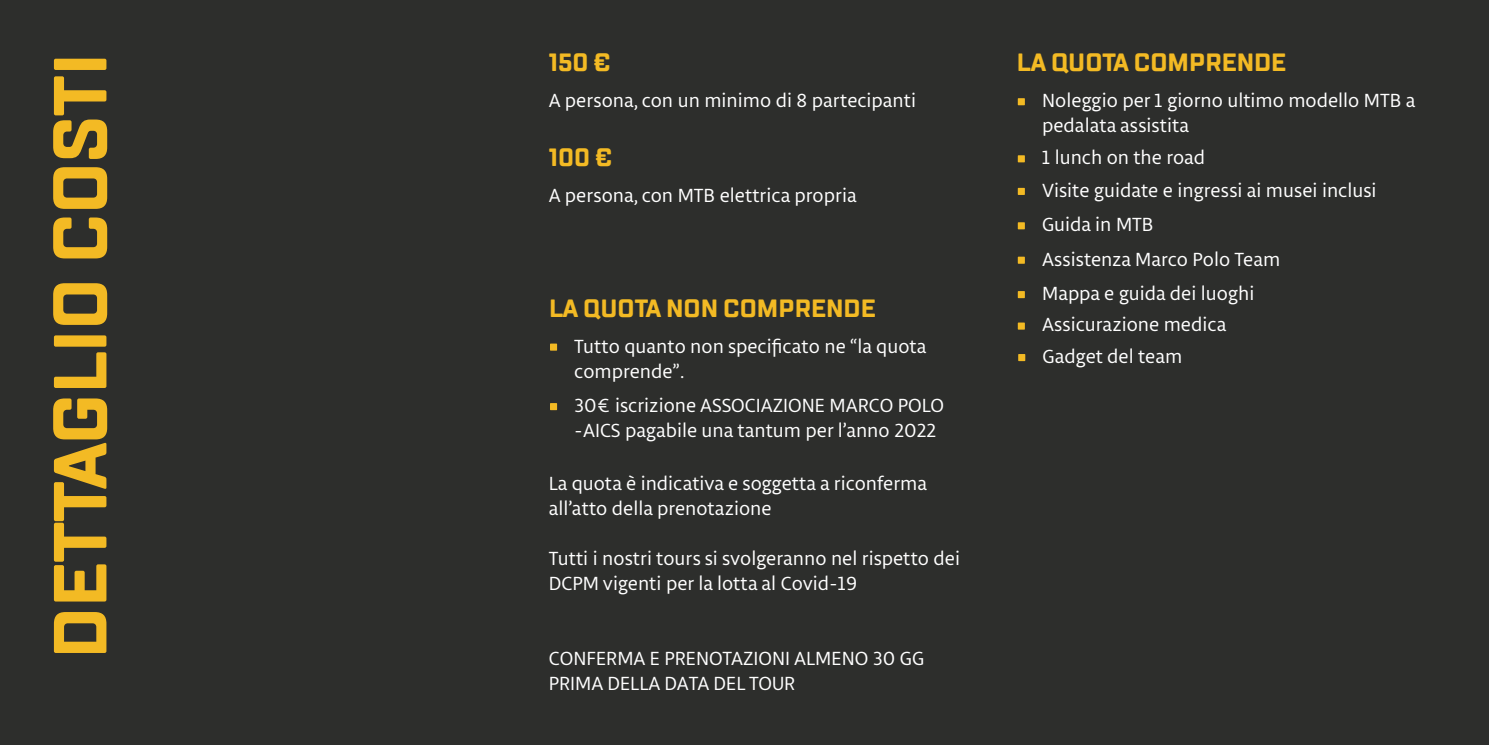
<style>
.page{position:relative;width:1489px;height:745px;background:#fff}
.page>*{position:absolute;margin:0;border:0;box-sizing:border-box;transform-origin:0 0}
.t1{font:75px "TT Lakes Condensed Bold DEMO";color:#f3ba24}
.t2{font:25px "TT Lakes Condensed Bold DEMO";color:#f3ba24}
.t3{font:20px/25px "Libertad Office";color:#fff}
</style>
<div class="page">
<div style="left:0;top:0;width:1488px;height:744px;background:#2d2e2c"></div>
<div style="left:550px;top:343px;width:7px;height:7px;background:#f3ba24"></div>
<div style="left:550px;top:403px;width:7px;height:7px;background:#f3ba24"></div>
<div style="left:1017px;top:98px;width:7px;height:7px;background:#f3ba24"></div>
<div style="left:1017px;top:155px;width:7px;height:7px;background:#f3ba24"></div>
<div style="left:1017px;top:188px;width:7px;height:7px;background:#f3ba24"></div>
<div style="left:1017px;top:222px;width:7px;height:7px;background:#f3ba24"></div>
<div style="left:1017px;top:256px;width:7px;height:7px;background:#f3ba24"></div>
<div style="left:1017px;top:291px;width:7px;height:7px;background:#f3ba24"></div>
<div style="left:1017px;top:322px;width:7px;height:7px;background:#f3ba24"></div>
<div style="left:1018px;top:354px;width:7px;height:7px;background:#f3ba24"></div>
<h1 class="t1" style="left:34px;top:658px;width:606px;rotate:-90deg">DETTAGLIO COSTI</h1>
<p class="t2" style="left:549px;top:47px;width:63px">150 €</p>
<p class="t3" style="left:549px;top:87px;width:369px">A persona, con un minimo di 8 partecipanti</p>
<p class="t2" style="left:549px;top:142px;width:65px">100 €</p>
<p class="t3" style="left:549px;top:182px;width:309px">A persona, con MTB elettrica propria</p>
<p class="t2" style="left:549px;top:292px;width:328px">LA QUOTA NON COMPRENDE</p>
<p class="t3" style="left:574px;top:333px;width:354px">Tutto quanto non specificato ne “la quota comprende”.</p>
<p class="t3" style="left:574px;top:392px;width:371px">30€ iscrizione ASSOCIAZIONE MARCO POLO -AICS pagabile una tantum per l’anno 2022</p>
<p class="t3" style="left:549px;top:470px;width:380px">La quota è indicativa e soggetta a riconferma all’atto della prenotazione</p>
<p class="t3" style="left:549px;top:545px;width:412px">Tutti i nostri tours si svolgeranno nel rispetto dei<br>DCPM vigenti per la lotta al Covid-19</p>
<p class="t3" style="left:549px;top:645px;width:377px">CONFERMA E PRENOTAZIONI ALMENO 30 GG<br>PRIMA DELLA DATA DEL TOUR</p>
<p class="t2" style="left:1016px;top:47px;width:271px">LA QUOTA COMPRENDE</p>
<p class="t3" style="left:1042px;top:88px;width:375px">Noleggio per 1 giorno ultimo modello MTB a pedalata assistita</p>
<p class="t3" style="left:1042px;top:141px;width:336px;line-height:32.5px">1 lunch on the road<br>Visite guidate e ingressi ai musei inclusi</p>
<p class="t3" style="left:1042px;top:207px;width:240px;line-height:34.4px">Guida in MTB<br>Assistenza Marco Polo Team<br>Mappa e guida dei luoghi</p>
<p class="t3" style="left:1042px;top:308px;width:186px;line-height:31.5px">Assicurazione medica<br>Gadget del team</p>
</div>
